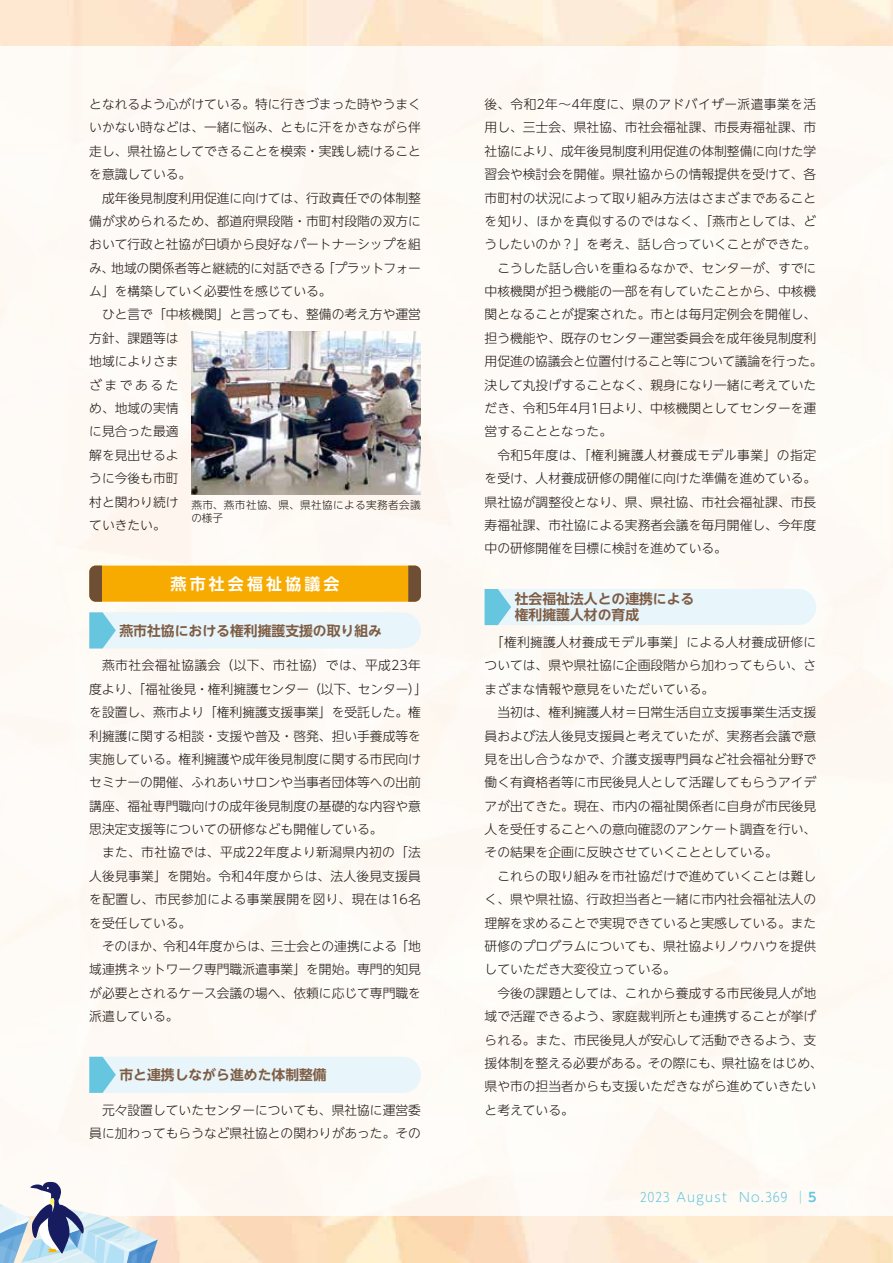
<style>
.page{position:relative;width:893px;height:1263px;background:#fff}
.page>*{position:absolute;margin:0;border:0;box-sizing:border-box;transform-origin:0 0}
.t1{font:700 15.9px "UD Shin Go NT Pr 6 De";letter-spacing:.2em;color:#fff}
.t2{font:700 13.8px/15.9px "UD Shin Go NT Pr 6 N De";color:#7e5c43}
.t3{font:300 12.75px/23.4px "UD Shin Go NT Pr 6 N";color:#221815;text-align:justify}
.t4{font:300 12.75px/23.4px "UD Shin Go NT Pr 6";color:#221815;text-align:justify}
.t5{font:300 12.75px "UD Shin Go NT Pr 6 N";letter-spacing:-.02em;color:#221815}
.t6{font:300 12.75px "UD Shin Go NT Pr 6 N";letter-spacing:.03em;color:#221815}
.t7{font:300 12.75px "UD Shin Go NT Pr 6 N";letter-spacing:.025em;color:#221815}
.t8{font:300 12.75px "UD Shin Go NT Pr 6 N";letter-spacing:.04em;color:#221815}
.t9{font:300 12.75px "UD Shin Go NT Pr 6";letter-spacing:.1em;color:#67c6df}
.t10{font:300 10.65px/12.8px "UD Shin Go NT Pr 6";letter-spacing:.035em;color:#221815}
.s1{font-family:"UD Shin Go NT Pr 6 N"}
.s2{font-family:"UD Shin Go NT Pr 6 De";font-weight:700}
</style>
<div class="page">
<div style="left:0;top:47px;width:893px;height:1169px;background:#fefaf5"></div>
<svg style="left:0;top:1182px;width:158px;height:81px"></svg>
<div style="left:89px;top:566px;width:332px;height:36px;background:#f7ab00;border-radius:6px"></div>
<svg style="left:89px;top:566px;width:13px;height:36px"></svg>
<svg style="left:408px;top:566px;width:13px;height:36px"></svg>
<svg style="left:89px;top:612px;width:332px;height:36px;background:#e0f2f8"></svg>
<svg style="left:89px;top:1057px;width:332px;height:36px;background:#e0f2f8"></svg>
<svg style="left:485px;top:589px;width:331px;height:36px;background:#e0f2f8"></svg>
<img style="left:191px;top:332px;width:230px;height:163px">
<p class="t4" style="left:89px;top:92px;width:333px">となれるよう心がけている。<span class="s1">特に</span>行きづまった時やうまくいかない時などは、一緒に悩み、ともに汗をかきながら伴走し、県社協としてできることを模索・実践し続けることを意識している。</p>
<p class="t4" style="left:89px;top:186px;width:333px;text-indent:13px">成年後見制度利用促進に向けては、行政責任での体制整備が求められるため、都道府県段階・市町村段階の双方において行政と社協が日頃から良好なパートナーシップを組み、地域の関係者等と継続的に対話できる「プラットフォーム」を構築していく必要性を感じている。</p>
<p class="t4" style="left:89px;top:302px;width:333px;text-align:left;text-indent:13px">ひと言で「中核機関」と言っても、整備の考え方や運営方針、課題等は<br>地域によりさま<br>ざまであるた<br>め、地域の実情<br>に見合った最適<br>解を見出せるよ<br>うに今後も市町<br>村と関わり続け<br>ていきたい。</p>
<p class="t10" style="left:191px;top:498px;width:231px">燕市、燕市社協、県、県社協による実務者会議の様子</p>
<p class="t1" style="left:171px;top:571px;width:171px">燕市社会福祉協議会</p>
<p class="t2" style="left:119px;top:622px;width:264px">燕市社協における権利擁護支援の取り組み</p>
<p class="t3" style="left:89px;top:653px;width:339px;text-align:left;text-indent:13px">燕市社会福祉協議会（以下、市社協）では、平成23年度より、「福祉後見・権利擁護センター（以下、センター）」を設置し、燕市より「権利擁護支援事業」を受託した。権利擁護に関する相談・支援や普及・啓発、担い手養成等を実施している。権利擁護や成年後見制度に関する市民向けセミナーの開催、ふれあいサロンや当事者団体等への出前講座、福祉専門職向けの成年後見制度の基礎的な内容や意思決定支援等についての研修なども開催している。</p>
<p class="t3" style="left:89px;top:840px;width:333px;text-indent:13px">また、市社協では、平成22年度より新潟県内初の「法人後見事業」を開始。令和4年度からは、法人後見支援員を配置し、市民参加による事業展開を図り、現在は16名を受任している。</p>
<p class="t3" style="left:89px;top:934px;width:333px;text-indent:13px">そのほか、令和4年度からは、三士会との連携による「地域連携ネットワーク専門職派遣事業」を開始。専門的知見が必要とされるケース会議の場へ、依頼に応じて専門職を派遣している。</p>
<p class="t2" style="left:119px;top:1066px;width:209px">市と連携しながら進めた体制整備</p>
<p class="t3" style="left:89px;top:1098px;width:333px;text-align:right">元々設置していたセンターについても、県社協に運営委員に加わってもらうなど県社協との関わりがあった。その</p>
<p class="t6" style="left:485px;top:94px;width:333px">後、令和2年～4年度に、県のアドバイザー派遣事業を活</p>
<p class="t3" style="left:485px;top:115px;width:333px">用し、三士会、県社協、市社会福祉課、市長寿福祉課、市</p>
<p class="t3" style="left:485px;top:139px;width:333px">社協により、成年後見制度利用促進の体制整備に向けた学</p>
<p class="t3" style="left:485px;top:162px;width:333px">習会や検討会を開催。県社協からの情報提供を受けて、各</p>
<p class="t3" style="left:485px;top:186px;width:333px">市町村の状況によって取り組み方法はさまざまであること</p>
<p class="t7" style="left:485px;top:211px;width:333px">を知り、ほかを真似するのではなく、「燕市としては、ど</p>
<p class="t3" style="left:485px;top:232px;width:333px">うしたいのか？」を考え、話し合っていくことができた。</p>
<p class="t3" style="left:497px;top:256px;width:320px">こうした話し合いを重ねるなかで、センターが、すでに</p>
<p class="t3" style="left:485px;top:279px;width:333px">中核機関が担う機能の一部を有していたことから、中核機</p>
<p class="t3" style="left:485px;top:302px;width:333px">関となることが提案された。市とは毎月定例会を開催し、</p>
<p class="t3" style="left:485px;top:326px;width:333px">担う機能や、既存のセンター運営委員会を成年後見制度利</p>
<p class="t5" style="left:485px;top:351px;width:340px">用促進の協議会と位置付けること等について議論を行った。</p>
<p class="t3" style="left:485px;top:373px;width:333px">決して丸投げすることなく、親身になり一緒に考えていた</p>
<p class="t3" style="left:485px;top:396px;width:333px">だき、令和5年4月1日より、中核機関としてセンターを運</p>
<p class="t3" style="left:485px;top:419px;width:129px">営することとなった。</p>
<p class="t8" style="left:497px;top:445px;width:320px">令和5年度は、「権利擁護人材養成モデル事業」の指定</p>
<p class="t3" style="left:485px;top:466px;width:333px">を受け、人材養成研修の開催に向けた準備を進めている。</p>
<p class="t3" style="left:485px;top:490px;width:333px">県社協が調整役となり、県、県社協、市社会福祉課、市長</p>
<p class="t3" style="left:485px;top:513px;width:333px">寿福祉課、市社協による実務者会議を毎月開催し、今年度</p>
<p class="t3" style="left:485px;top:536px;width:244px">中の研修開催を目標に検討を進めている。</p>
<p class="t2" style="left:515px;top:591px;width:181px">社会福祉法人との連携による権利擁護人材の育成</p>
<p class="t3" style="left:485px;top:630px;width:333px;text-indent:6px">「権利擁護人材養成モデル事業」による人材養成研修については、県や県社協に企画段階から加わってもらい、さまざまな情報や意見をいただいている。</p>
<p class="t3" style="left:485px;top:700px;width:333px;text-indent:13px">当初は、権利擁護人材＝日常生活自立支援事業生活支援員および法人後見支援員と考えていたが、実務者会議で意見を出し合うなかで、介護支援専門員など社会福祉分野で働く有資格者等に市民後見人として活躍してもらうアイデアが出てきた。現在、市内の福祉関係者に自身が市民後見人を受任することへの意向確認のアンケート調査を行い、その結果を企画に反映させていくこととしている。</p>
<p class="t3" style="left:485px;top:864px;width:333px;text-indent:13px">これらの取り組みを市社協だけで進めていくことは難しく、県や県社協、行政担当者と一緒に市内社会福祉法人の理解を求めることで実現できていると実感している。また研修のプログラムについても、県社協よりノウハウを提供していただき大変役立っている。</p>
<p class="t3" style="left:485px;top:981px;width:339px;text-align:left;text-indent:13px">今後の課題としては、これから養成する市民後見人が地域で活躍できるよう、家庭裁判所とも連携することが挙げられる。また、市民後見人が安心して活動できるよう、支援体制を整える必要がある。その際にも、県社協をはじめ、県や市の担当者からも支援いただきながら進めていきたいと考えている。</p>
<p class="t9" style="left:640px;top:1187px;width:178px">2023 August No.369 │<span class="s2">5</span></p>
</div>
